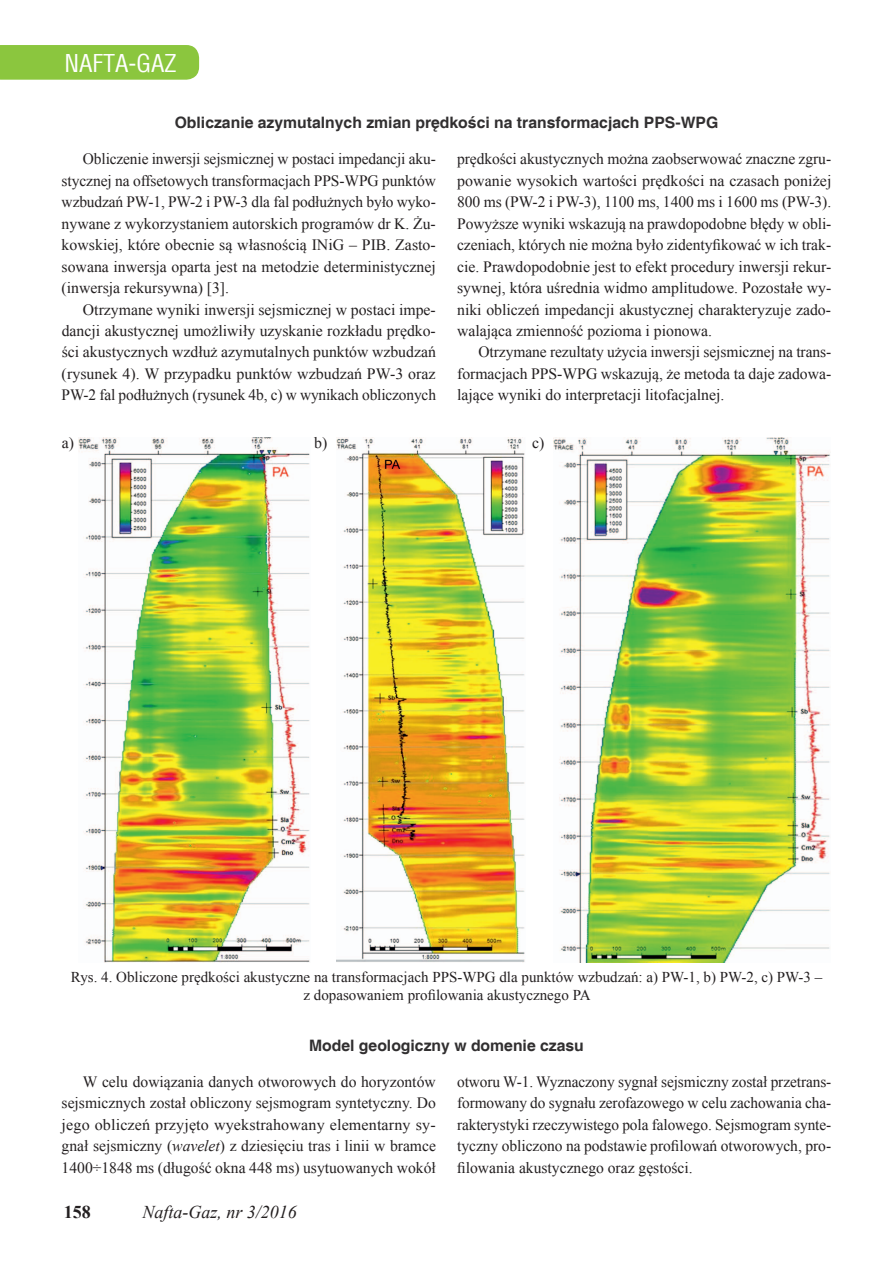
<style>
.page{position:relative;width:893px;height:1263px;background:#fff}
.page>*{position:absolute;margin:0;border:0;box-sizing:border-box;transform-origin:0 0}
.t1{font:24px "Switzerland Condensed";color:#fff}
.t2{font:italic 18px "Times New Roman";color:#231f20}
.t3{font:700 18px "Times New Roman";color:#231f20}
.t4{font:15.75px/21.5px "Times New Roman";color:#231f20;text-align:justify}
.t5{font:700 15.75px "Helvetica";color:#312f30}
.t6{font:15px/18px "Times New Roman";color:#231f20;text-align:center}
.s1{font-style:italic}
</style>
<div class="page">
<div style="left:0;top:45px;width:199px;height:35px;background:#8bc63e"></div>
<img style="left:78px;top:437px;width:232px;height:526px">
<img style="left:337px;top:437px;width:188px;height:526px">
<img style="left:553px;top:437px;width:277px;height:526px">
<h1 class="t1" style="left:64px;top:49px;width:114px">NAFTA-GAZ</h1>
<p class="t5" style="left:175px;top:113px;width:545px">Obliczanie azymutalnych zmian prędkości na transformacjach PPS-WPG</p>
<p class="t4" style="left:62px;top:148px;width:376px;text-indent:21px">Obliczenie inwersji sejsmicznej w postaci impedancji aku&shy;stycznej na offsetowych transformacjach PPS-WPG punktów wzbudzań PW-1, PW-2 i PW-3 dla fal podłużnych było wyko&shy;nywane z wykorzystaniem autorskich programów dr K. Żu&shy;kowskiej, które obecnie są własnością INiG – PIB. Zasto&shy;sowana inwersja oparta jest na metodzie deterministycznej (inwersja rekursywna) [3].</p>
<p class="t4" style="left:62px;top:298px;width:376px;text-indent:21px">Otrzymane wyniki inwersji sejsmicznej w postaci impe&shy;dancji akustycznej umożliwiły uzyskanie rozkładu prędko&shy;ści akustycznych wzdłuż azymutalnych punktów wzbudzań (rysunek 4). W przypadku punktów wzbudzań PW-3 oraz PW-2 fal podłużnych (rysunek 4b, c) w wynikach obliczonych</p>
<p class="t4" style="left:457px;top:148px;width:376px">prędkości akustycznych można zaobserwować znaczne zgru&shy;powanie wysokich wartości prędkości na czasach poniżej 800 ms (PW-2 i PW-3), 1100 ms, 1400 ms i 1600 ms (PW-3).<br>Powyższe wyniki wskazują na prawdopodobne błędy w obli&shy;czeniach, których nie można było zidentyfikować w ich trak&shy;cie. Prawdopodobnie jest to efekt procedury inwersji rekur&shy;sywnej, która uśrednia widmo amplitudowe. Pozostałe wy&shy;niki obliczeń impedancji akustycznej charakteryzuje zado&shy;walająca zmienność pozioma i pionowa.</p>
<p class="t4" style="left:457px;top:341px;width:376px;text-indent:21px">Otrzymane rezultaty użycia inwersji sejsmicznej na trans&shy;formacjach PPS-WPG wskazują, że metoda ta daje zadowa&shy;lające wyniki do interpretacji litofacjalnej.</p>
<p class="t4" style="left:62px;top:432px;width:14px">a)</p>
<p class="t4" style="left:314px;top:432px;width:15px">b)</p>
<p class="t4" style="left:532px;top:432px;width:14px">c)</p>
<p class="t6" style="left:71px;top:967px;width:753px">Rys. 4. Obliczone prędkości akustyczne na transformacjach PPS-WPG dla punktów wzbudzań: a) PW-1, b) PW-2, c) PW-3 – z dopasowaniem profilowania akustycznego PA</p>
<p class="t5" style="left:309px;top:1035px;width:276px">Model geologiczny w domenie czasu</p>
<p class="t4" style="left:62px;top:1070px;width:376px;text-indent:21px">W celu dowiązania danych otworowych do horyzontów sejsmicznych został obliczony sejsmogram syntetyczny. Do jego obliczeń przyjęto wyekstrahowany elementarny sy&shy;gnał sejsmiczny (<span class="s1">wavelet</span>) z dziesięciu tras i linii w bramce 1400÷1848 ms (długość okna 448 ms) usytuowanych wokół</p>
<p class="t4" style="left:457px;top:1070px;width:376px">otworu W-1. Wyznaczony sygnał sejsmiczny został przetrans&shy;formowany do sygnału zerofazowego w celu zachowania cha&shy;rakterystyki rzeczywistego pola falowego. Sejsmogram synte&shy;tyczny obliczono na podstawie profilowań otworowych, pro&shy;filowania akustycznego oraz gęstości.</p>
<p class="t3" style="left:64px;top:1199px;width:28px">158</p>
<p class="t2" style="left:142px;top:1200px;width:156px">Nafta-Gaz, nr 3/2016</p>
</div>
